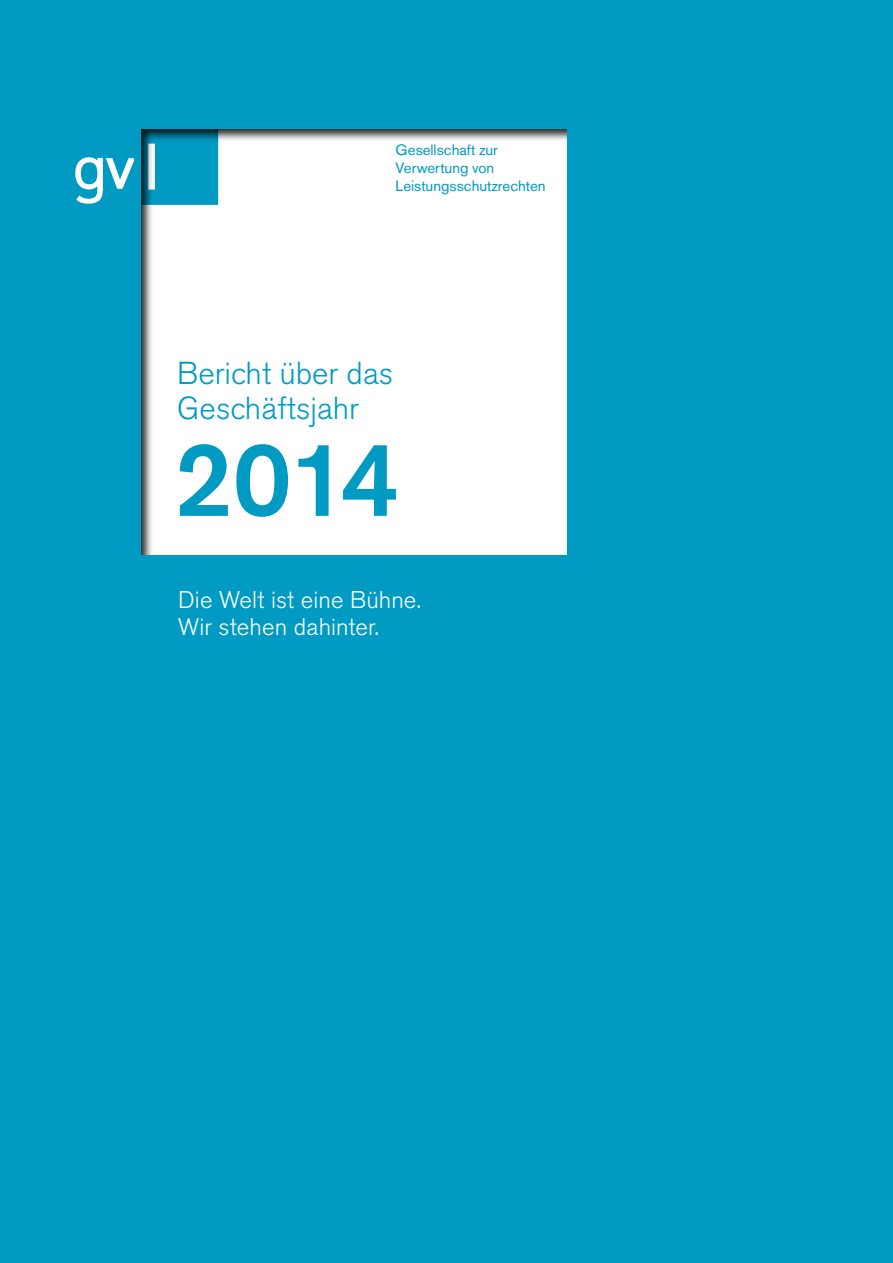
<style>
.page{position:relative;width:893px;height:1263px;background:#009ac3}
.page>*{position:absolute;margin:0;border:0;box-sizing:border-box;transform-origin:0 0}
.t1{font:500 104.55px "Akzidenz Grotesk Pro";color:#009ac3}
.t2{font:300 31.5px/34.5px "Akzidenz Grotesk Pro";color:#009ac3}
.t3{font:300 24px/27px "Akzidenz Grotesk Pro";letter-spacing:.005em;color:#fff}
.t4{font:15px/18px "Akzidenz Grotesk Pro";color:#009ac3}
</style>
<div class="page">
<svg style="left:75px;top:157px;width:59px;height:47px"></svg>
<div style="left:140px;top:128px;width:427px;height:428px;background:#000;opacity:.83"></div>
<p class="t4" style="left:395px;top:141px;width:152px">Gesellschaft zur<br>Verwertung von<br>Leistungsschutzrechten</p>
<h2 class="t2" style="left:177px;top:356px;width:217px">Bericht über das<br>Geschäftsjahr</h2>
<h1 class="t1" style="left:174px;top:411px;width:228px">2014</h1>
<h3 class="t3" style="left:178px;top:586px;width:244px">Die Welt ist eine Bühne.<br>Wir stehen dahinter.</h3>
</div>
